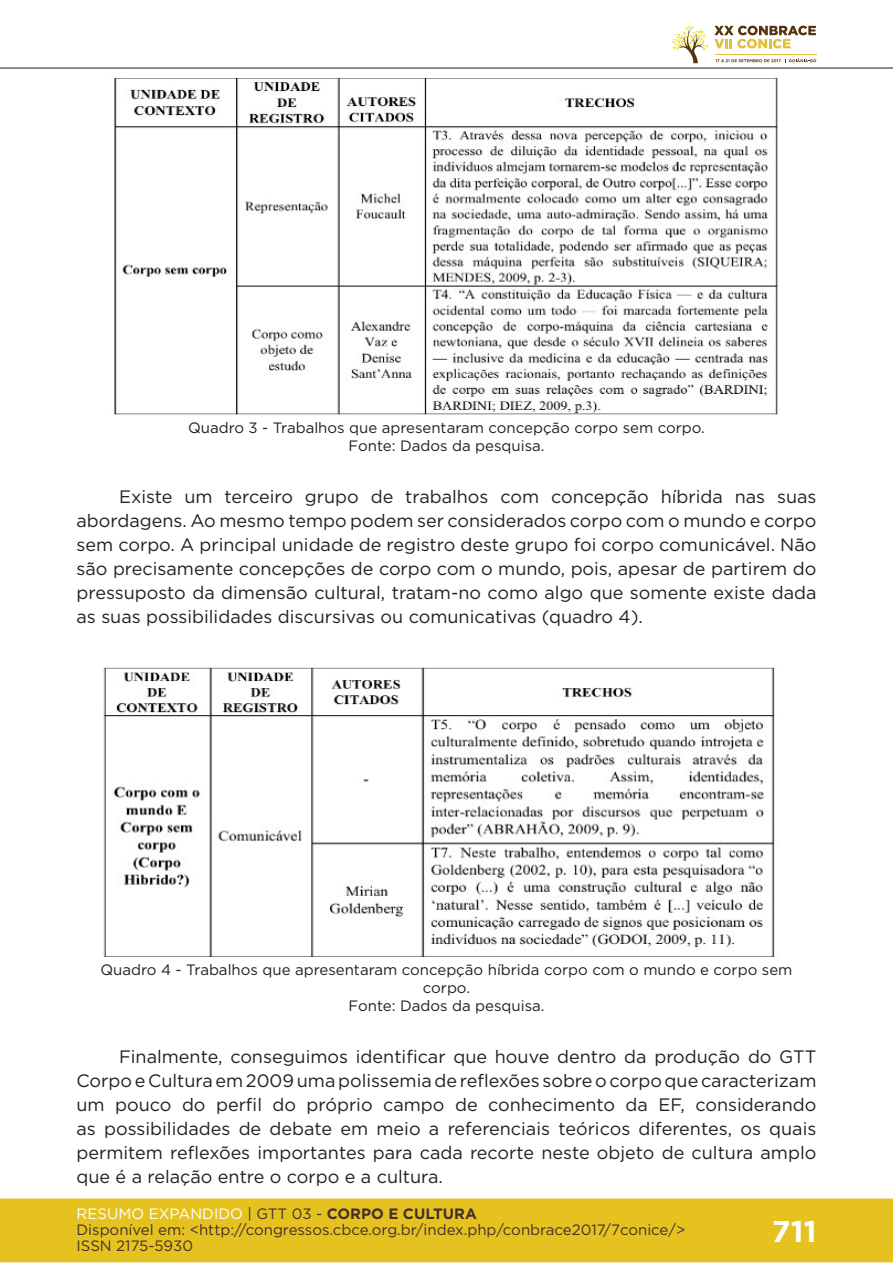
<style>
.page{position:relative;width:893px;height:1263px;background:#fff}
.page>*{position:absolute;margin:0;border:0;box-sizing:border-box;transform-origin:0 0}
.t1{font:700 30px "Gotham";color:#fff}
.t2{font:18px/24px "Gotham";color:#231f20;text-align:justify}
.t3{font:15px/18px "Gotham";color:#231f20;text-align:center}
.t4{font:15px/16px "Gotham";color:#462f2a}
.s1{color:#fff}
.s2{color:#442f2a}
.s3{font-weight:700;color:#442f2a}
</style>
<div class="page">
<div style="left:0;top:1198px;width:893px;height:64px;background:#e6c221;border:2px solid #e6c221"></div>
<hr style="left:0;top:67px;width:893px;height:2px;background:#442f2a">
<svg style="left:672px;top:26px;width:144px;height:37px"></svg>
<img style="left:114px;top:78px;width:664px;height:337px">
<img style="left:103px;top:667px;width:672px;height:290px">
<p class="t3" style="left:188px;top:418px;width:518px">Quadro 3 - Trabalhos que apresentaram concepção corpo sem corpo.<br>Fonte: Dados da pesquisa.</p>
<p class="t2" style="left:77px;top:484px;width:741px;text-indent:43px">Existe um terceiro grupo de trabalhos com concepção híbrida nas suas abordagens. Ao mesmo tempo podem ser considerados corpo com o mundo e corpo sem corpo. A principal unidade de registro deste grupo foi corpo comunicável. Não são precisamente concepções de corpo com o mundo, pois, apesar de partirem do pressuposto da dimensão cultural, tratam-no como algo que somente existe dada as suas possibilidades discursivas ou comunicativas (quadro 4).</p>
<p class="t3" style="left:100px;top:960px;width:693px">Quadro 4 - Trabalhos que apresentaram concepção híbrida corpo com o mundo e corpo sem corpo.<br>Fonte: Dados da pesquisa.</p>
<p class="t2" style="left:77px;top:1044px;width:741px;text-indent:43px">Finalmente, conseguimos identificar que houve dentro da produção do GTT Corpo e Cultura em 2009 uma polissemia de reflexões sobre o corpo que caracterizam um pouco do perfil do próprio campo de conhecimento da EF, considerando as possibilidades de debate em meio a referenciais teóricos diferentes, os quais permitem reflexões importantes para cada recorte neste objeto de cultura amplo que é a relação entre o corpo e a cultura.</p>
<p class="t4" style="left:77px;top:1205px;width:610px"><span class="s1">RESUMO EXPANDIDO</span> <span class="s2">| GTT 03 -</span> <span class="s3">CORPO E CULTURA<br></span>Disponível em: &lt;http://congressos.cbce.org.br/index.php/conbrace2017/7conice/&gt;<br>ISSN 2175-5930</p>
<h1 class="t1" style="left:772px;top:1212px;width:46px">711</h1>
</div>
